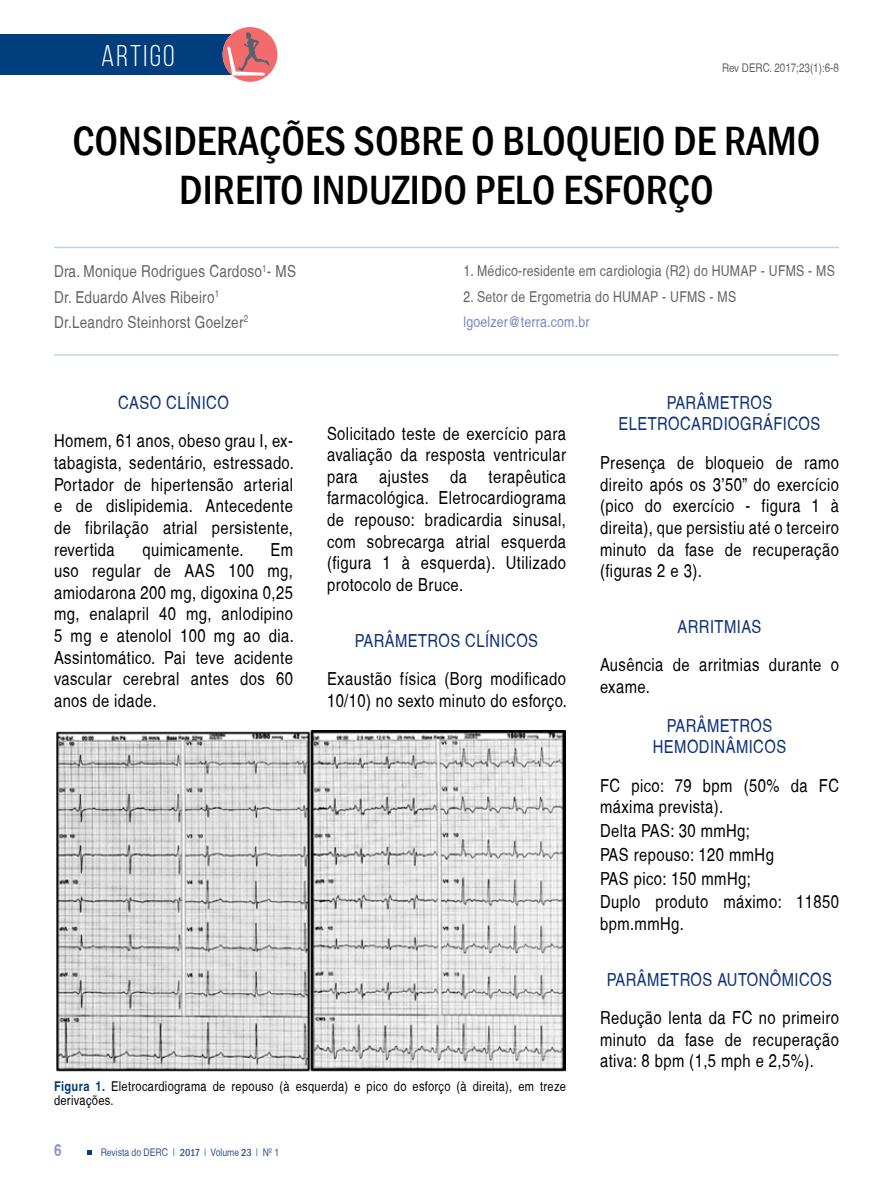
<style>
.page{position:relative;width:893px;height:1191px;background:#fff}
.page>*{position:absolute;margin:0;border:0;box-sizing:border-box;transform-origin:0 0}
.t1{font:500 condensed 42px/49.5px "Franklin Gothic";color:#000;text-align:center}
.t2{font:30px "Bebas Neue";letter-spacing:.075em;color:#fff}
.t3{font:condensed 18px/21.6px "Helvetica";letter-spacing:.025em;color:#000;text-align:justify}
.t4{font:condensed 18px "Helvetica";letter-spacing:.025em;color:#0e3178}
.t5{font:condensed 16.5px/25.2px "Helvetica";letter-spacing:.015em;color:#636466}
.t6{font:700 condensed 16.5px "Helvetica";color:#8896bf}
.t7{font:condensed 15px "Helvetica";letter-spacing:.015em;color:#636466}
.t8{font:condensed 15px "Helvetica";letter-spacing:.015em;color:#7686c2}
.t9{font:condensed 13.5px/14.4px "Helvetica";letter-spacing:.025em;color:#000}
.t10{font:condensed 12px "Helvetica";color:#636466}
.t11{font:condensed 10.5px "Helvetica";color:#325691}
.s1{font-weight:700;color:#003e7e}
.s2{font-family:"Franklin Gothic";font-weight:500}
</style>
<div class="page">
<svg style="left:88px;top:1150px;width:4px;height:4px"></svg>
<div style="left:0;top:34px;width:250px;height:40px;background:#003e7e"></div>
<svg style="left:223px;top:27px;width:54px;height:55px"></svg>
<img style="left:56px;top:730px;width:510px;height:341px">
<hr style="left:54px;top:247px;width:785px;height:1px;background:#c3d4dd">
<hr style="left:54px;top:354px;width:785px;height:2px;background:#c3d4dd">
<h2 class="t2" style="left:101px;top:40px;width:75px">ARTIGO</h2>
<p class="t10" style="left:722px;top:61px;width:118px">Rev DERC. 2017;23(1):6-8</p>
<h1 class="t1" style="left:72px;top:116px;width:750px">CONSIDERAÇÕES SOBRE O BLOQUEIO DE RAMO<br>DIREITO INDUZIDO PELO ESFORÇO</h1>
<p class="t5" style="left:54px;top:259px;width:244px">Dra. Monique Rodrigues Cardoso<sup>1</sup>- MS<br>Dr. Eduardo Alves Ribeiro<sup>1<br></sup>Dr.Leandro Steinhorst Goelzer<sup>2</sup></p>
<p class="t4" style="left:118px;top:392px;width:23px">Caso</p>
<p class="t4" style="left:166px;top:392px;width:35px">clínico</p>
<p class="t3" style="left:54px;top:430px;width:241px">Homem, 61 anos, obeso grau I, ex&shy;tabagista, sedentário, estressado.<br>Portador de hipertensão arterial e de dislipidemia. Antecedente de fibrilação atrial persistente, revertida</p>
<p class="t3" style="left:54px;top:538px;width:241px;text-indent:216px">Em uso regular de AAS 100 mg, amiodarona 200 mg, digoxina 0,25 mg, enalapril 40 mg, anlodipino 5 mg e atenolol 100 mg ao dia.<br>Assintomático. Pai teve acidente vascular cerebral antes dos 60 anos de idade.</p>
<p class="t3" style="left:142px;top:538px;width:103px">quimicamente.</p>
<p class="t7" style="left:463px;top:262px;width:373px">1. Médico-residente em cardiologia (R2) do HUMAP - UFMS - MS</p>
<p class="t7" style="left:463px;top:287px;width:274px">2. Setor de Ergometria do HUMAP - UFMS - MS</p>
<p class="t8" style="left:463px;top:313px;width:128px">lgoelzer@terra.com.br</p>
<p class="t3" style="left:327px;top:422px;width:240px">Solicitado teste de exercício para avaliação da resposta ventricular para ajustes da terapêutica farmacológica. Eletrocardiograma de repouso: bradicardia sinusal, com sobrecarga atrial esquerda (figura 1 à esquerda). Utilizado protocolo de Bruce.</p>
<p class="t4" style="left:355px;top:630px;width:52px">Parâmetros</p>
<p class="t4" style="left:465px;top:630px;width:35px">clínicos</p>
<p class="t3" style="left:327px;top:668px;width:241px">Exaustão física (Borg modificado<br>10/10) no sexto minuto do esforço.</p>
<p class="t4" style="left:667px;top:392px;width:52px">Parâmetros</p>
<p class="t4" style="left:619px;top:414px;width:5px">eletrocardiogr</p>
<p class="t4" style="left:763px;top:414px;width:21px">áficos</p>
<p class="t3" style="left:600px;top:452px;width:240px">Presença de bloqueio de ramo direito após os 3’50” do exercício (pico do exercício - figura 1 à direita), que persistiu até o terceiro minuto da fase de recuperação (figuras 2 e 3).</p>
<p class="t4" style="left:677px;top:616px;width:75px">Arritm ias</p>
<p class="t3" style="left:600px;top:654px;width:240px">Ausência de arritmias durante o exame.</p>
<p class="t4" style="left:667px;top:715px;width:52px">Parâmetros</p>
<p class="t4" style="left:653px;top:736px;width:12px">hemodin</p>
<p class="t4" style="left:726px;top:736px;width:21px">âmicos</p>
<p class="t3" style="left:600px;top:774px;width:240px">FC pico: 79 bpm (50% da FC máxima prevista).</p>
<p class="t3" style="left:600px;top:819px;width:240px;line-height:23.7px;text-align:left">Delta PAS: 30 mmHg;<br>PAS repouso: 120 mmHg<br>PAS pico: 150 mmHg;<br>Duplo produto máximo: 11850</p>
<p class="t3" style="left:600px;top:912px;width:85px">bpm.mmHg.</p>
<p class="t4" style="left:607px;top:968px;width:52px">Parâmetros</p>
<p class="t4" style="left:717px;top:968px;width:12px">auton</p>
<p class="t4" style="left:770px;top:968px;width:23px">ômicos</p>
<p class="t3" style="left:600px;top:1007px;width:240px">Redução lenta da FC no primeiro minuto da fase de recuperação ativa: 8 bpm (1,5 mph e 2,5%).</p>
<p class="t9" style="left:54px;top:1079px;width:513px"><span class="s1">Figura 1.</span> Eletrocardiograma de repouso (à esquerda) e pico do esforço (à direita), em treze derivações.</p>
<p class="t6" style="left:54px;top:1140px;width:9px">6</p>
<p class="t11" style="left:101px;top:1146px;width:180px">Revista do DERC | <span class="s2">2017</span> | Volume <span class="s2">23</span> | Nº 1</p>
</div>
